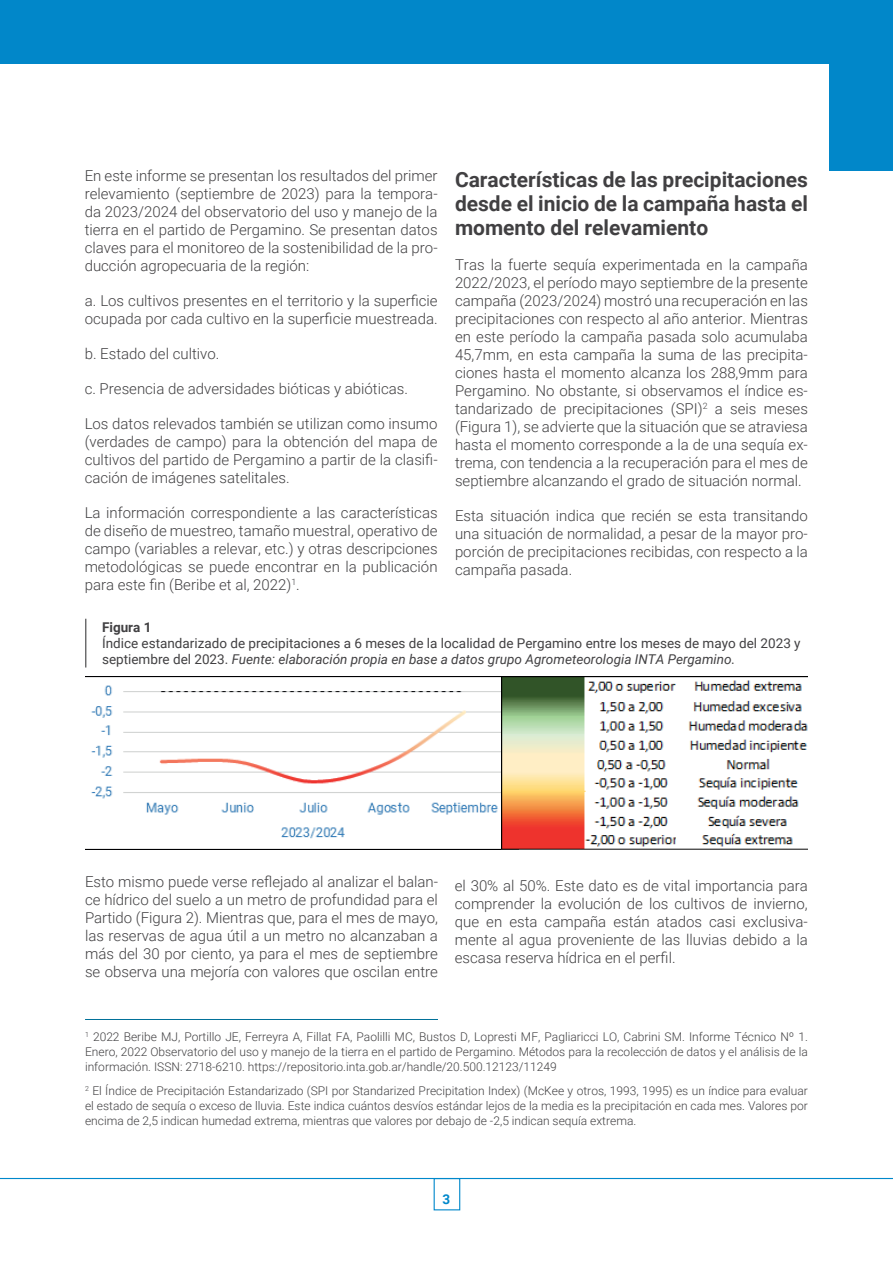
<style>
.page{position:relative;width:893px;height:1263px;background:#fff}
.page>*{position:absolute;margin:0;border:0;box-sizing:border-box;transform-origin:0 0}
.t1{font:700 21px/24px "Roboto";color:#414042;text-align:justify}
.t2{font:300 15px/18px "Roboto";color:#414042;text-align:justify}
.t3{font:13.5px/16.2px "Roboto";color:#414042}
.t4{font:700 13.5px "Roboto";color:#414042}
.t5{font:700 13.5px "Roboto";color:#0088cb}
.t6{font:300 12px/15px "Roboto";color:#414042;text-align:justify}
.s1{font-style:italic}
</style>
<div class="page">
<hr style="left:0;top:1178px;width:893px;height:1px;background:#0088cb">
<div style="left:434px;top:1178px;width:26px;height:32px;border:1px solid #0088cb"></div>
<div style="left:829px;top:2px;width:64px;height:168px;background:#0187c9"></div>
<div style="left:0;top:0;width:893px;height:64px;background:#0187c9"></div>
<img style="left:85px;top:677px;width:417px;height:172px">
<img style="left:502px;top:677px;width:306px;height:172px">
<hr style="left:85px;top:1019px;width:353px;height:1px;background:#007199">
<hr style="left:85px;top:619px;width:1px;height:48px;background:#414042">
<p class="t2" style="left:85px;top:166px;width:354px">En este informe se presentan los resultados del primer relevamiento (septiembre de 2023) para la tempora&shy;da 2023/2024 del observatorio del uso y manejo de la tierra en el partido de Pergamino. Se presentan datos claves para el monitoreo de la sostenibilidad de la pro&shy;ducción agropecuaria de la región:</p>
<p class="t2" style="left:85px;top:291px;width:354px">a. Los cultivos presentes en el territorio y la superficie ocupada por cada cultivo en la superficie muestreada.</p>
<p class="t2" style="left:85px;top:344px;width:136px">b. Estado del cultivo.</p>
<p class="t2" style="left:85px;top:379px;width:325px">c. Presencia de adversidades bióticas y abióticas.</p>
<p class="t2" style="left:85px;top:414px;width:354px">Los datos relevados también se utilizan como insumo (verdades de campo) para la obtención del mapa de cultivos del partido de Pergamino a partir de la clasifi&shy;cación de imágenes satelitales.</p>
<p class="t2" style="left:85px;top:503px;width:354px">La información correspondiente a las características de diseño de muestreo, tamaño muestral, operativo de campo (variables a relevar, etc.) y otras descripciones metodológicas se puede encontrar en la publicación para este fin (Beribe et al, 2022)<sup>1</sup>.</p>
<h1 class="t1" style="left:455px;top:167px;width:354px">Características de las precipitaciones desde el inicio de la campaña hasta el momento del relevamiento</h1>
<p class="t2" style="left:455px;top:255px;width:354px">Tras la fuerte sequía experimentada en la campaña 2022/2023, el período mayo septiembre de la presente campaña (2023/2024) mostró una recuperación en las precipitaciones con respecto al año anterior. Mientras en este período la campaña pasada solo acumulaba 45,7mm, en esta campaña la suma de las precipita&shy;ciones hasta el momento alcanza los 288,9mm para Pergamino. No obstante, si observamos el índice es&shy;tandarizado de precipitaciones (SPI)<sup>2</sup> a seis meses (Figura 1), se advierte que la situación que se atraviesa hasta el momento corresponde a la de una sequía ex&shy;trema, con tendencia a la recuperación para el mes de septiembre alcanzando el grado de situación normal.</p>
<p class="t2" style="left:455px;top:506px;width:354px">Esta situación indica que recién se esta transitando una situación de normalidad, a pesar de la mayor pro&shy;porción de precipitaciones recibidas, con respecto a la campaña pasada.</p>
<p class="t4" style="left:102px;top:617px;width:51px">Figura 1</p>
<p class="t3" style="left:102px;top:634px;width:700px">Índice estandarizado de precipitaciones a 6 meses de la localidad de Pergamino entre los meses de mayo del 2023 y septiembre del 2023. <span class="s1">Fuente: elaboración propia en base a datos grupo Agrometeorologia INTA Pergamino.</span></p>
<p class="t2" style="left:85px;top:872px;width:354px">Esto mismo puede verse reflejado al analizar el balan&shy;ce hídrico del suelo a un metro de profundidad para el Partido (Figura 2). Mientras que, para el mes de mayo, las reservas de agua útil a un metro no alcanzaban a más del 30 por ciento, ya para el mes de septiembre se observa una mejoría con valores que oscilan entre</p>
<p class="t2" style="left:455px;top:876px;width:354px">el 30% al 50%. Este dato es de vital importancia para comprender la evolución de los cultivos de invierno, que en esta campaña están atados casi exclusiva&shy;mente al agua proveniente de las lluvias debido a la escasa reserva hídrica en el perfil.</p>
<p class="t6" style="left:85px;top:1029px;width:724px"><sup>1</sup> 2022 Beribe MJ, Portillo JE, Ferreyra A, Fillat FA, Paolilli MC, Bustos D, Lopresti MF, Pagliaricci LO, Cabrini SM. Informe Técnico Nº 1.<br>Enero, 2022 Observatorio del uso y manejo de la tierra en el partido de Pergamino. Métodos para la recolección de datos y el análisis de la información. ISSN: 2718-6210. https://repositorio.inta.gob.ar/handle/20.500.12123/11249</p>
<p class="t6" style="left:85px;top:1082px;width:724px"><sup>2</sup> El Índice de Precipitación Estandarizado (SPI por Standarized Precipitation Index) (McKee y otros, 1993, 1995) es un índice para evaluar el estado de sequía o exceso de lluvia. Este indica cuántos desvíos estándar lejos de la media es la precipitación en cada mes. Valores por encima de 2,5 indican humedad extrema, mientras que valores por debajo de -2,5 indican sequía extrema.</p>
<p class="t5" style="left:443px;top:1190px;width:9px">3</p>
</div>
